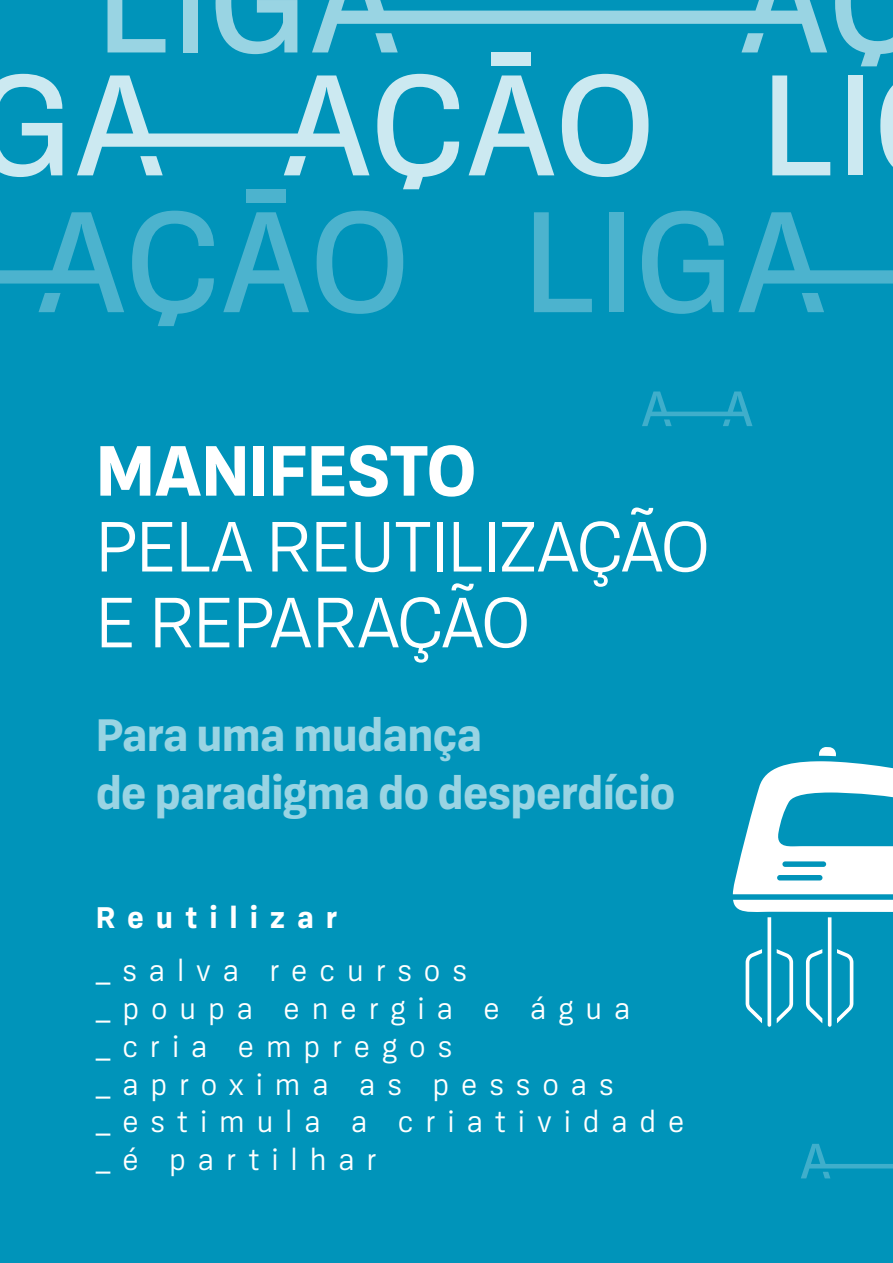
<style>
.page{position:relative;width:893px;height:1263px;background:#0094ba}
.page>*{position:absolute;margin:0;border:0;box-sizing:border-box;transform-origin:0 0}
.t1{font:75px/75.9px "Konkret Grotesk Pro";color:#fff}
.t2{font:700 75px "Konkret Grotesk Pro";color:#fff}
.t3{font:700 48px/57.6px "Konkret Grotesk Pro";color:rgb(255 255 255/.6)}
.t4{font:31.5px/37.8px "Konkret Grotesk Pro";letter-spacing:.4em;color:#fff}
.t5{font:700 31.5px "Konkret Grotesk Pro";letter-spacing:.4em;color:#fff}
</style>
<div class="page">
<svg style="left:642px;top:391px;width:110px;height:35px"></svg>
<svg style="left:801px;top:1144px;width:92px;height:34px"></svg>
<svg style="left:108px;top:0;width:57px;height:52px"></svg>
<div style="left:183px;top:0;width:15px;height:52px;background:#99d4e3"></div>
<svg style="left:216px;top:0;width:81px;height:54px"></svg>
<svg style="left:835px;top:0;width:58px;height:66px"></svg>
<svg style="left:312px;top:0;width:515px;height:52px"></svg>
<svg style="left:0;top:74px;width:62px;height:103px"></svg>
<svg style="left:562px;top:74px;width:86px;height:103px"></svg>
<div style="left:492px;top:52px;width:39px;height:14px;background:#cce9f1"></div>
<svg style="left:469px;top:75px;width:85px;height:100px"></svg>
<svg style="left:377px;top:74px;width:82px;height:115px"></svg>
<svg style="left:77px;top:75px;width:292px;height:100px"></svg>
<svg style="left:772px;top:75px;width:58px;height:100px"></svg>
<div style="left:848px;top:75px;width:15px;height:100px;background:#cce9f1"></div>
<svg style="left:880px;top:85px;width:13px;height:82px"></svg>
<svg style="left:317px;top:211px;width:86px;height:103px"></svg>
<div style="left:247px;top:189px;width:39px;height:14px;background:#4cb3ce"></div>
<svg style="left:223px;top:212px;width:86px;height:100px"></svg>
<svg style="left:132px;top:211px;width:82px;height:115px"></svg>
<svg style="left:0;top:212px;width:124px;height:100px"></svg>
<svg style="left:534px;top:212px;width:58px;height:100px"></svg>
<div style="left:609px;top:212px;width:15px;height:100px;background:#4cb3ce"></div>
<svg style="left:642px;top:211px;width:82px;height:103px"></svg>
<svg style="left:738px;top:212px;width:155px;height:100px"></svg>
<svg style="left:733px;top:900px;width:160px;height:127px"></svg>
<svg style="left:733px;top:747px;width:160px;height:147px"></svg>
<h1 class="t2" style="left:96px;top:429px;width:381px">MANIFESTO</h1>
<h1 class="t1" style="left:96px;top:508px;width:614px">PELA REUTILIZAÇÃO<br>E REPARAÇÃO</h1>
<h2 class="t3" style="left:96px;top:706px;width:581px">Para uma mudança<br>de paradigma do desperdício</h2>
<p class="t5" style="left:96px;top:900px;width:243px">Reutilizar</p>
<p class="t4" style="left:96px;top:952px;width:590px">_salva recursos<br>_poupa energia e água _cria empregos _aproxima as pessoas _estimula a criatividade _é partilhar</p>
</div>
